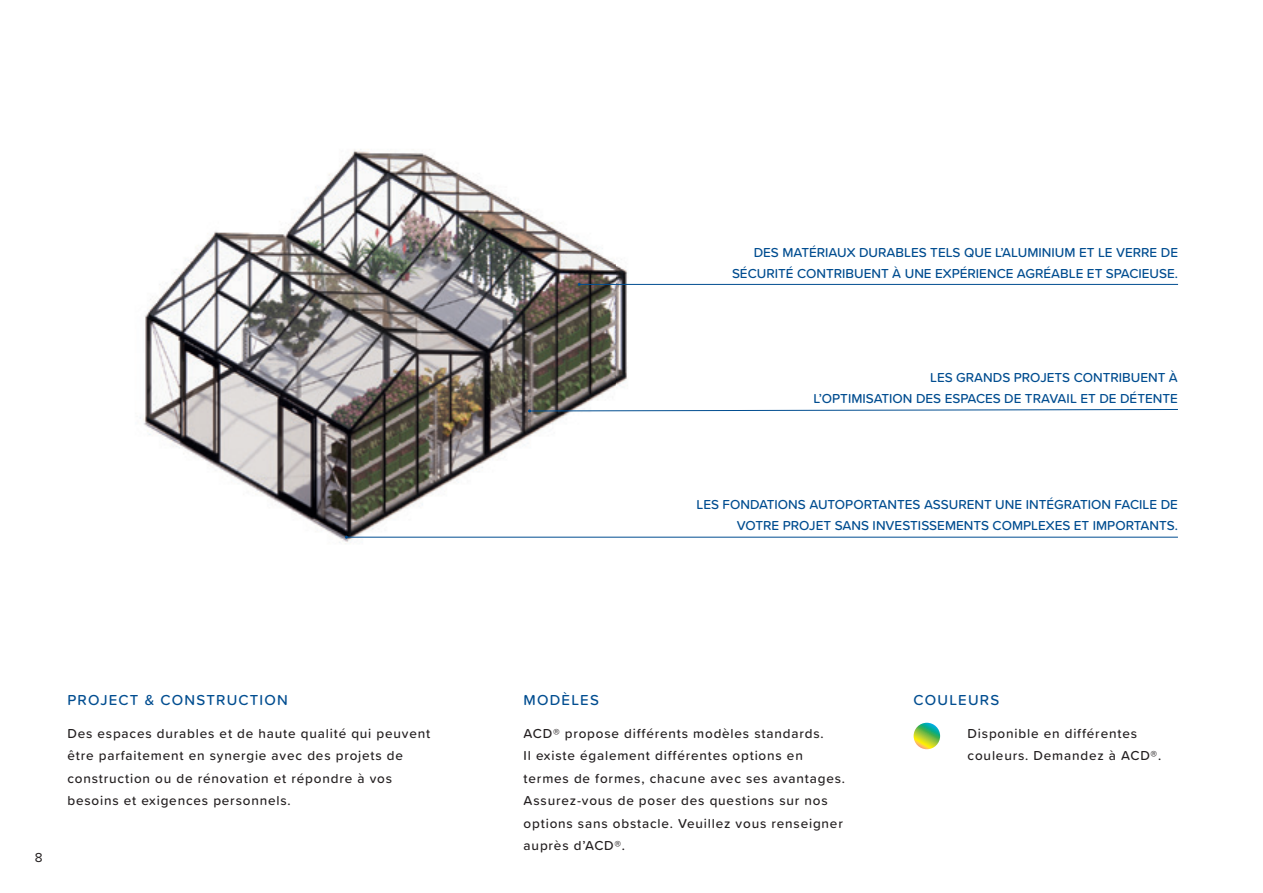
<style>
.page{position:relative;width:1263px;height:893px;background:#fff}
.page>*{position:absolute;margin:0;border:0;box-sizing:border-box;transform-origin:0 0}
.t1{font:500 15px "Proxima Soft";letter-spacing:.08em;color:#014d90}
.t2{font:500 13.5px/22.5px "Proxima Soft";letter-spacing:.06em;color:#231f20}
.t3{font:500 13.5px/21px "Proxima Soft";color:#014d90;text-align:right}
.t4{font:13.5px "Proxima Soft";color:#231f20}
</style>
<div class="page">
<img style="left:140px;top:149px;width:637px;height:394px">
<svg style="left:528px;top:409px;width:650px;height:3px"></svg>
<hr style="left:346px;top:537px;width:832px;height:1px;background:#014d90">
<hr style="left:579px;top:284px;width:599px;height:1px;background:#014d90">
<svg style="left:914px;top:723px;width:26px;height:26px"></svg>
<p class="t4" style="left:35px;top:847px;width:9px">8</p>
<p class="t1" style="left:67px;top:689px;width:222px">PROJECT &amp; CONSTRUCTION</p>
<p class="t2" style="left:67px;top:721px;width:364px">Des espaces durables et de haute qualité qui peuvent être parfaitement en synergie avec des projets de construction ou de rénovation et répondre à vos besoins et exigences personnels.</p>
<p class="t3" style="left:732px;top:242px;width:448px">DES MATÉRIAUX DURABLES TELS QUE L’ALUMINIUM ET LE VERRE DE<br>SÉCURITÉ CONTRIBUENT À UNE EXPÉRIENCE AGRÉABLE ET SPACIEUSE.</p>
<p class="t3" style="left:813px;top:366px;width:366px">LES GRANDS PROJETS CONTRIBUENT À<br>L’OPTIMISATION DES ESPACES DE TRAVAIL ET DE DÉTENTE</p>
<p class="t3" style="left:696px;top:493px;width:483px">LES FONDATIONS AUTOPORTANTES ASSURENT UNE INTÉGRATION FACILE DE<br>VOTRE PROJET SANS INVESTISSEMENTS COMPLEXES ET IMPORTANTS.</p>
<p class="t1" style="left:524px;top:689px;width:77px">MODÈLES</p>
<p class="t2" style="left:524px;top:721px;width:323px">ACD® propose différents modèles standards.<br>Il existe également différentes options en termes de formes, chacune avec ses avantages.<br>Assurez-vous de poser des questions sur nos options sans obstacle. Veuillez vous renseigner auprès d’ACD®.</p>
<p class="t1" style="left:914px;top:689px;width:87px">COULEURS</p>
<p class="t2" style="left:968px;top:721px;width:195px">Disponible en différentes couleurs. Demandez à ACD®.</p>
</div>
